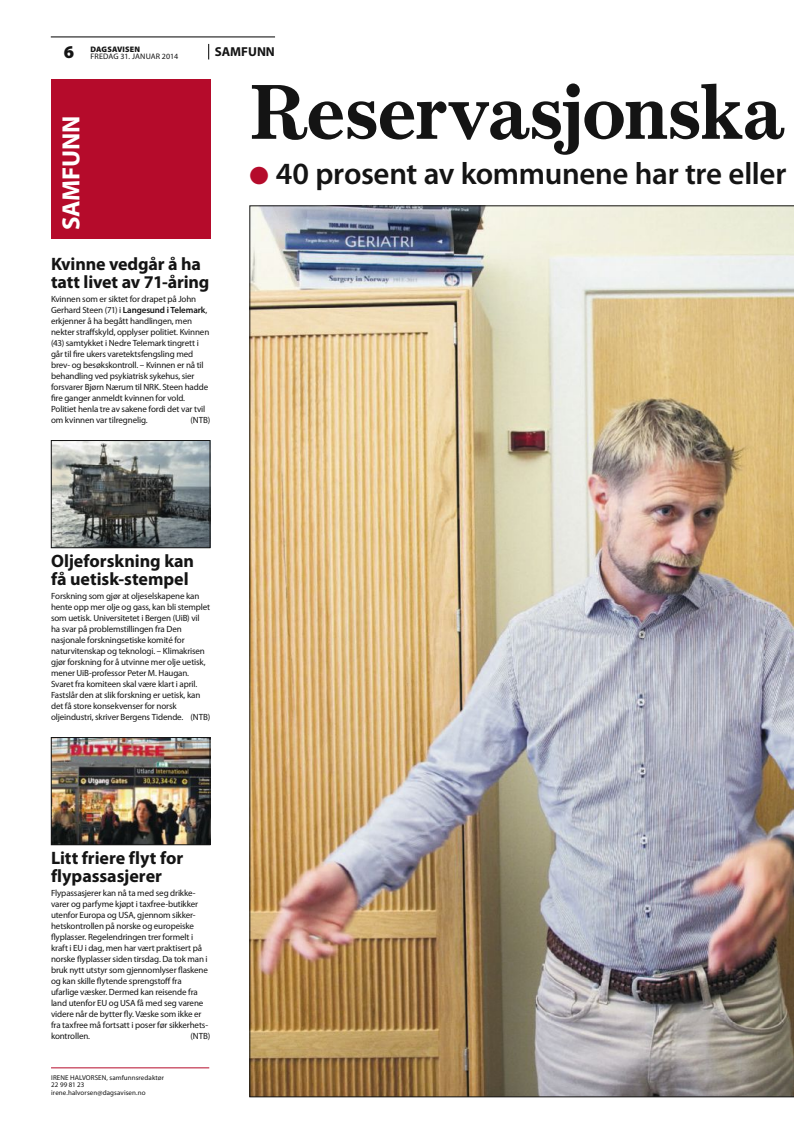
<style>
.page{position:relative;width:794px;height:1134px;background:#fff}
.page>*{position:absolute;margin:0;border:0;box-sizing:border-box;transform-origin:0 0}
.t1{font:700 78px "Escrow Text";letter-spacing:-.015em;color:#141414}
.t2{font:600 31px "Myriad Pro";letter-spacing:-.01em;color:#141414}
.t3{font:700 25px "Myriad Pro";color:#fff}
.t4{font:700 18px/18px "Myriad Pro";letter-spacing:-.005em;color:#141414}
.t5{font:900 18px "Myriad Pro";color:#141414}
.t6{font:700 13px "Myriad Pro";color:#141414}
.t7{font:9px/11px "Myriad Pro";letter-spacing:-.015em;color:#141414}
.t8{font:8px "Myriad Pro";color:#141414}
.t9{font:900 8px "Myriad Pro";letter-spacing:.02em;color:#141414}
.t10{font:7px/7px "Myriad Pro";letter-spacing:.01em;color:#141414}
.s1{font-weight:600}
.s2{color:#b50b2b}
</style>
<div class="page">
<div style="left:51px;top:79px;width:159px;height:160px;background:#b50b2b"></div>
<hr style="left:51px;top:37px;width:224px;height:1px;background:#000">
<svg style="left:208px;top:44px;width:1px;height:15px"></svg>
<hr style="left:51px;top:1067px;width:158px;height:1px;background:#b50b2b">
<img style="left:249px;top:206px;width:545px;height:891px">
<img style="left:53px;top:442px;width:155px;height:104px">
<div style="left:51px;top:440px;width:159px;height:108px;border:1px solid #141414"></div>
<img style="left:53px;top:739px;width:155px;height:104px">
<div style="left:51px;top:737px;width:159px;height:108px;border:1px solid #141414"></div>
<h3 class="t5" style="left:64px;top:40px;width:12px">6</h3>
<h3 class="t6" style="left:215px;top:43px;width:62px">samfunn</h3>
<p class="t9" style="left:91px;top:44px;width:51px">DAGSAVISEN</p>
<p class="t8" style="left:91px;top:51px;width:89px">fredag 31. januar 2014</p>
<h3 class="t3" style="left:55px;top:230px;width:116px;rotate:-90deg">samfunn</h3>
<h3 class="t4" style="left:51px;top:254px;width:160px">Kvinne vedgår å ha tatt livet av 71-åring</h3>
<p class="t7" style="left:51px;top:293px;width:160px">Kvinnen som er siktet for drapet på john gerhard steen (71) i <span class="s1">Langesund i Telemark</span>, erkjenner å ha begått handlingen, men nekter straffskyld, opplyser politiet. Kvinnen (43) samtykket i nedre Telemark tingrett i går til fire ukers varetektsfengsling med brev- og besøkskontroll. – Kvinnen er nå til behandling ved psykiatrisk sykehus, sier forsvarer Bjørn nærum til nrK. steen hadde fire ganger anmeldt kvinnen for vold.<br>Politiet henla tre av sakene fordi det var tvil om kvinnen var tilregnelig.</p>
<p class="t7" style="left:191px;top:414px;width:21px">(nTB)</p>
<h1 class="t1" style="left:249px;top:64px;width:535px">Reservasjonska</h1>
<h2 class="t2" style="left:249px;top:154px;width:538px"><span class="s2">●</span> 40 prosent av kommunene har tre eller</h2>
<h3 class="t4" style="left:51px;top:551px;width:145px">Oljeforskning kan få uetisk-stempel</h3>
<p class="t7" style="left:51px;top:590px;width:161px">forskning som gjør at oljeselskapene kan hente opp mer olje og gass, kan bli stemplet som uetisk. universitetet i Bergen (uiB) vil ha svar på problemstillingen fra den nasjonale forskningsetiske komité for naturvitenskap og teknologi. – Klimakrisen gjør forskning for å utvinne mer olje uetisk, mener uiB-professor Peter M. Haugan. svaret fra komiteen skal være klart i april. fastslår den at slik forskning er uetisk, kan det få store konsekvenser for norsk oljeindustri, skriver Bergens Tidende. (nTB)</p>
<h3 class="t4" style="left:51px;top:848px;width:134px">Litt friere flyt for flypassasjerer</h3>
<p class="t7" style="left:51px;top:887px;width:159px">flypassasjerer kan nå ta med seg drikke&shy;varer og parfyme kjøpt i taxfree-butikker utenfor europa og usa, gjennom sikker&shy;hetskontrollen på norske og europeiske flyplasser. regelendringen trer formelt i kraft i eu i dag, men har vært praktisert på norske flyplasser siden tirsdag. da tok man i bruk nytt utstyr som gjennomlyser flaskene og kan skille flytende sprengstoff fra ufarlige væsker. dermed kan reisende fra land utenfor eu og usa få med seg varene videre når de bytter fly. væske som ikke er fra taxfree må fortsatt i poser før sikkerhets&shy;kontrollen.</p>
<p class="t7" style="left:191px;top:1030px;width:21px">(nTB)</p>
<p class="t10" style="left:51px;top:1074px;width:114px">Irene Halvorsen, samfunnsredaktør<br>22 99 81 23</p>
<p class="t10" style="left:51px;top:1089px;width:96px">irene.halvorsen@dagsavisen.no</p>
</div>
